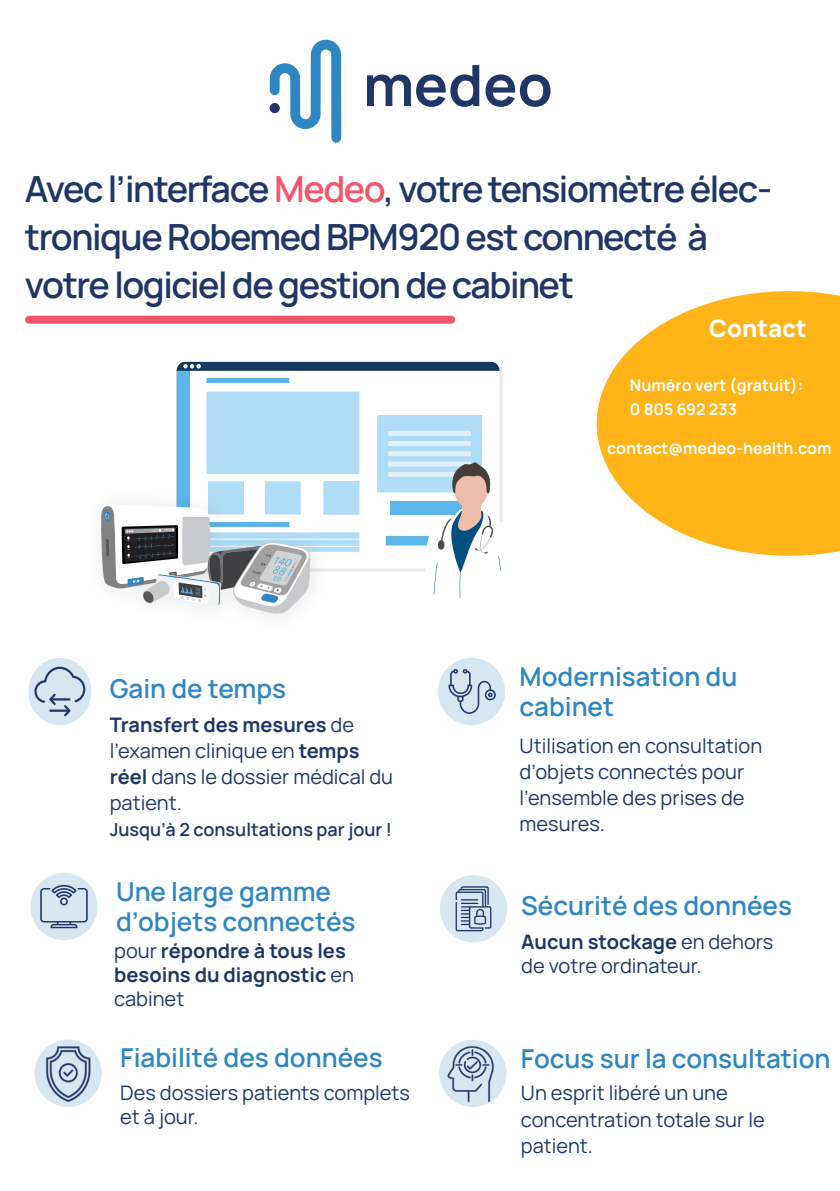
<style>
.page{position:relative;width:840px;height:1191px;background:#fff}
.page>*{position:absolute;margin:0;border:0;box-sizing:border-box;transform-origin:0 0}
.t1{font:600 36px/48px "Manrope";letter-spacing:-.04em;color:#1f3666}
.t2{font:600 26px "Manrope";color:#2e87c2}
.t3{font:800 24px "Manrope";color:#fff}
.t4{font:20px/26px "Manrope";color:#1f3666}
.t5{font:700 20px/24px "Manrope";color:#1f3666}
.t6{font:600 18px "Manrope";color:#1f3666}
.Basic_P{font:700 16px/24px "Manrope";color:#fff}
.s1{color:#f55769}
.s2{font-weight:700}
.s3{font-weight:400}
</style>
<div class="page">
<div style="left:439px;top:875px;width:68px;height:67px;background:#d6e7f2;border-radius:50%"></div>
<svg style="left:455px;top:886px;width:36px;height:45px"></svg>
<svg style="left:269px;top:40px;width:72px;height:103px"></svg>
<svg style="left:367px;top:75px;width:43px;height:31px"></svg>
<svg style="left:416px;top:65px;width:63px;height:42px"></svg>
<svg style="left:485px;top:74px;width:65px;height:33px"></svg>
<img style="left:177px;top:371px;width:183px;height:181px">
<svg style="left:177px;top:362px;width:322px;height:9px;background:#1d4164"></svg>
<img style="left:206px;top:392px;width:276px;height:159px">
<svg style="left:388px;top:431px;width:115px;height:167px"></svg>
<div style="left:84px;top:487px;width:246px;height:146px;background:#231f20;opacity:.1"></div>
<svg style="left:101px;top:504px;width:209px;height:109px"></svg>
<div style="left:28px;top:658px;width:63px;height:67px;background:#d6e7f2;border-radius:50%"></div>
<svg style="left:34px;top:666px;width:51px;height:50px"></svg>
<hr style="left:49px;top:709px;width:21px;height:3px;background:#1f3666">
<div style="left:29px;top:316px;width:422px;height:8px;background:#f55769"></div>
<div style="left:30px;top:873px;width:68px;height:67px;background:#d6e7f2;border-radius:50%"></div>
<svg style="left:40px;top:885px;width:48px;height:43px"></svg>
<div style="left:437px;top:658px;width:68px;height:67px;background:#d6e7f2;border-radius:50%"></div>
<svg style="left:448px;top:668px;width:48px;height:46px"></svg>
<svg style="left:596px;top:291px;width:243px;height:265px;fill:#ffb517"></svg>
<svg style="left:34px;top:1039px;width:68px;height:67px"></svg>
<div style="left:439px;top:1039px;width:67px;height:68px;background:#d6e7f2;border-radius:50%"></div>
<img style="left:42px;top:1043px;width:49px;height:59px">
<img style="left:444px;top:1044px;width:53px;height:59px">
<p class="t1" style="left:25px;top:164px;width:748px">Avec l’interface <span class="s1">Medeo</span>, votre tensiomètre élec&shy;tronique Robemed BPM920 est connecté à votre logiciel de gestion de cabinet</p>
<p class="t3" style="left:708px;top:311px;width:99px">Contact</p>
<p class="t2" style="left:110px;top:670px;width:178px">Gain de temps</p>
<p class="t4" style="left:110px;top:710px;width:285px"><span class="s2">Transfert des mesures</span> de l’examen clinique en <span class="s2">temps réel</span> dans le dossier médical du patient.</p>
<p class="t6" style="left:110px;top:816px;width:284px">Jusqu’à 2 consultations par jour !</p>
<p class="t2" style="left:116px;top:873px;width:216px">Une large gamme</p>
<p class="t2" style="left:116px;top:903px;width:241px">d’objets connectés</p>
<p class="t5" style="left:114px;top:937px;width:241px"><span class="s3">pour</span> répondre à tous les besoins du diagnostic <span class="s3">en cabinet</span></p>
<p class="Basic_P" style="left:629px;top:372px;width:175px">Numéro vert (gratuit):<br>0 805 692 233</p>
<p class="Basic_P" style="left:607px;top:435px;width:225px">contact@medeo-health.com</p>
<p class="t2" style="left:519px;top:658px;width:219px">Modernisation du</p>
<p class="t2" style="left:519px;top:688px;width:96px">cabinet</p>
<p class="t4" style="left:519px;top:731px;width:244px">Utilisation en consultation d’objets connectés pour l’ensemble des prises de mesures.</p>
<p class="t2" style="left:521px;top:887px;width:272px">Sécurité des données</p>
<p class="t5" style="left:521px;top:929px;width:253px">Aucun stockage <span class="s3">en dehors</span></p>
<p class="t4" style="left:521px;top:952px;width:182px">de votre ordinateur.</p>
<p class="t2" style="left:120px;top:1039px;width:264px">Fiabilité des données</p>
<p class="t2" style="left:520px;top:1039px;width:311px">Focus sur la consultation</p>
<p class="t4" style="left:120px;top:1080px;width:291px;line-height:24px">Des dossiers patients complets et à jour.</p>
<p class="t4" style="left:520px;top:1079px;width:245px">Un esprit libéré un une concentration totale sur le patient.</p>
</div>
